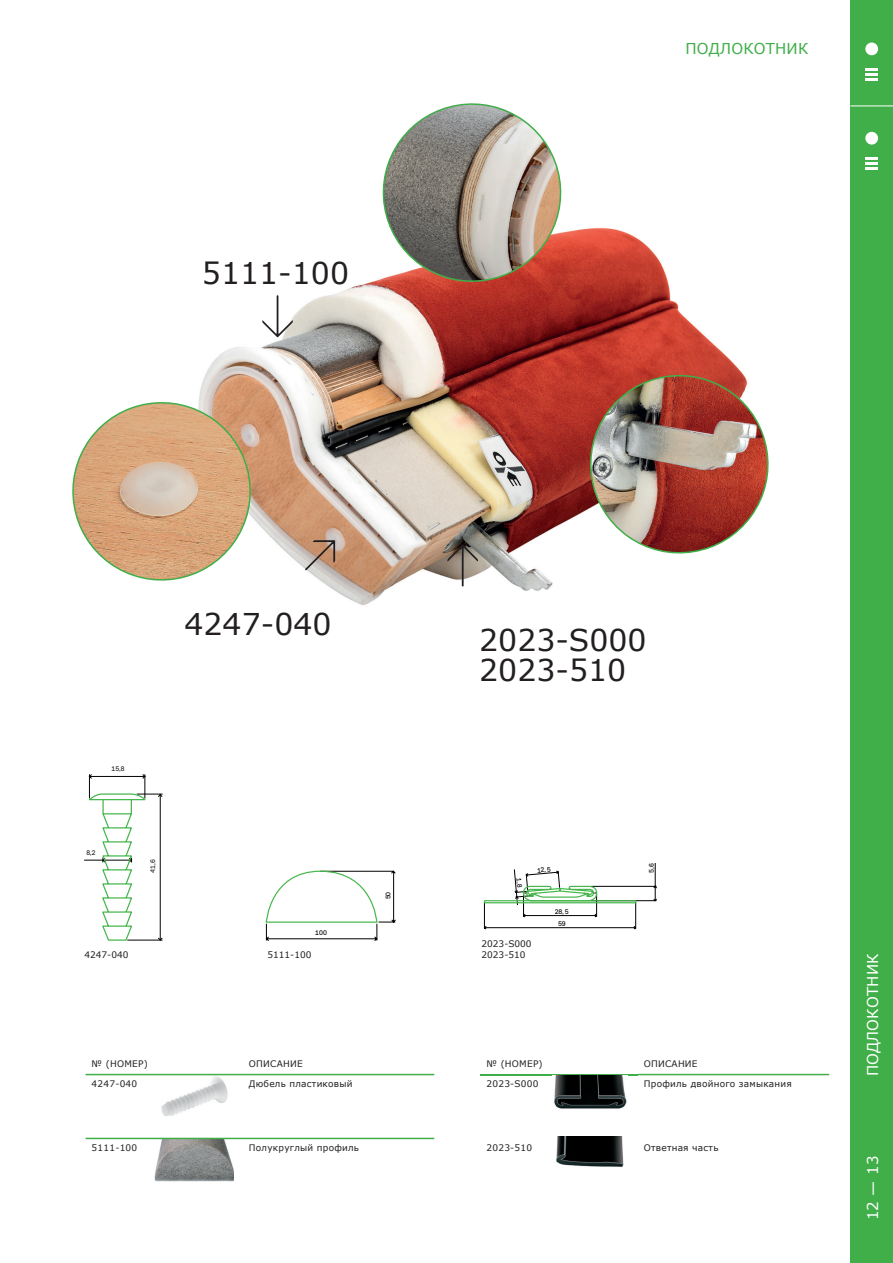
<style>
.page{position:relative;width:893px;height:1263px;background:#fff}
.page>*{position:absolute;margin:0;border:0;box-sizing:border-box;transform-origin:0 0}
.t1{font:60px "Replica Pro TT";color:#231f20}
.t2{font:30px/30px "Verdana";color:#231f20}
.t3{font:15px "Verdana";letter-spacing:.01em;color:#fff}
.t4{font:15px "Verdana";letter-spacing:.01em;color:#40ae49}
.t5{font:9px "Verdana";letter-spacing:.025em;color:#231f20}
.t6{font:9px/10.8px "Verdana";color:#231f20}
.t7{font:6.75px "Replica Pro";color:#000}
.t8{font:6.75px "Replica Pro";color:#231f20}
</style>
<div class="page">
<div style="left:850px;top:0;width:43px;height:1263px;background:#40ae49"></div>
<img style="left:155px;top:1140px;width:79px;height:41px">
<img style="left:200px;top:228px;width:532px;height:377px">
<img style="left:160px;top:1075px;width:70px;height:41px">
<hr style="left:86px;top:1074px;width:157px;height:1px;background:#40ae49">
<hr style="left:243px;top:1074px;width:191px;height:1px;background:#40ae49">
<hr style="left:86px;top:1138px;width:157px;height:1px;background:#40ae49">
<hr style="left:243px;top:1138px;width:191px;height:1px;background:#40ae49">
<svg style="left:369px;top:103px;width:205px;height:190px"></svg>
<hr style="left:84px;top:860px;width:47px;height:1px;background:#040503">
<svg style="left:88px;top:774px;width:75px;height:167px"></svg>
<svg style="left:266px;top:871px;width:130px;height:70px"></svg>
<svg style="left:72px;top:389px;width:192px;height:203px"></svg>
<img style="left:577px;top:362px;width:192px;height:203px">
<img style="left:556px;top:1136px;width:68px;height:31px">
<hr style="left:480px;top:1074px;width:158px;height:1px;background:#40ae49">
<hr style="left:638px;top:1074px;width:191px;height:1px;background:#40ae49">
<img style="left:554px;top:1075px;width:73px;height:34px">
<hr style="left:850px;top:106px;width:43px;height:1px;background:#fff">
<div style="left:865px;top:43px;width:13px;height:12px;background:#fff;border-radius:50%"></div>
<svg style="left:865px;top:68px;width:13px;height:13px"></svg>
<div style="left:865px;top:132px;width:13px;height:13px;background:#fff;border-radius:50%"></div>
<svg style="left:865px;top:157px;width:13px;height:13px"></svg>
<svg style="left:484px;top:863px;width:173px;height:66px"></svg>
<h3 class="t4" style="left:685px;top:38px;width:124px">ПОДЛОКОТНИК</h3>
<h2 class="t2" style="left:202px;top:258px;width:149px">5111-100</h2>
<h1 class="t1" style="left:257px;top:283px;width:42px">↓</h1>
<h1 class="t1" style="left:300px;top:528px;width:41px">↗</h1>
<h2 class="t2" style="left:184px;top:608px;width:149px">4247-040</h2>
<p class="t8" style="left:111px;top:765px;width:15px">15,8</p>
<p class="t8" style="left:86px;top:849px;width:11px">8,2</p>
<p class="t8" style="left:149px;top:873px;width:15px;rotate:-90deg">41,6</p>
<p class="t7" style="left:315px;top:929px;width:13px">100</p>
<p class="t5" style="left:84px;top:948px;width:46px">4247-040</p>
<p class="t5" style="left:267px;top:948px;width:46px">5111-100</p>
<p class="t7" style="left:384px;top:899px;width:9px;rotate:-90deg">50</p>
<p class="t5" style="left:92px;top:1058px;width:58px">№ (НОМЕР)</p>
<p class="t5" style="left:249px;top:1058px;width:55px">ОПИСАНИЕ</p>
<p class="t5" style="left:92px;top:1078px;width:47px">4247-040</p>
<p class="t5" style="left:249px;top:1078px;width:105px">Дюбель пластиковый</p>
<p class="t5" style="left:92px;top:1142px;width:47px">5111-100</p>
<p class="t5" style="left:249px;top:1142px;width:112px">Полукруглый профиль</p>
<h1 class="t1" style="left:443px;top:532px;width:42px">↑</h1>
<h2 class="t2" style="left:479px;top:625px;width:169px">2023-S000<br>2023-510</h2>
<p class="t7" style="left:537px;top:867px;width:15px;rotate:-5deg">12,5</p>
<p class="t7" style="left:555px;top:908px;width:15px">28,5</p>
<p class="t6" style="left:481px;top:938px;width:52px">2023-S000<br>2023-510</p>
<p class="t7" style="left:558px;top:920px;width:9px">59</p>
<p class="t7" style="left:648px;top:872px;width:11px;rotate:-90deg">5,6</p>
<p class="t5" style="left:486px;top:1058px;width:58px">№ (НОМЕР)</p>
<p class="t5" style="left:644px;top:1058px;width:55px">ОПИСАНИЕ</p>
<p class="t5" style="left:486px;top:1078px;width:54px">2023-S000</p>
<p class="t5" style="left:644px;top:1078px;width:150px">Профиль двойного замыкания</p>
<p class="t5" style="left:486px;top:1142px;width:47px">2023-510</p>
<p class="t5" style="left:644px;top:1142px;width:76px">Ответная часть</p>
<h3 class="t3" style="left:862px;top:1076px;width:124px;rotate:-90deg">ПОДЛОКОТНИК</h3>
<h3 class="t3" style="left:862px;top:1220px;width:66px;rotate:-90deg">12 — 13</h3>
</div>
